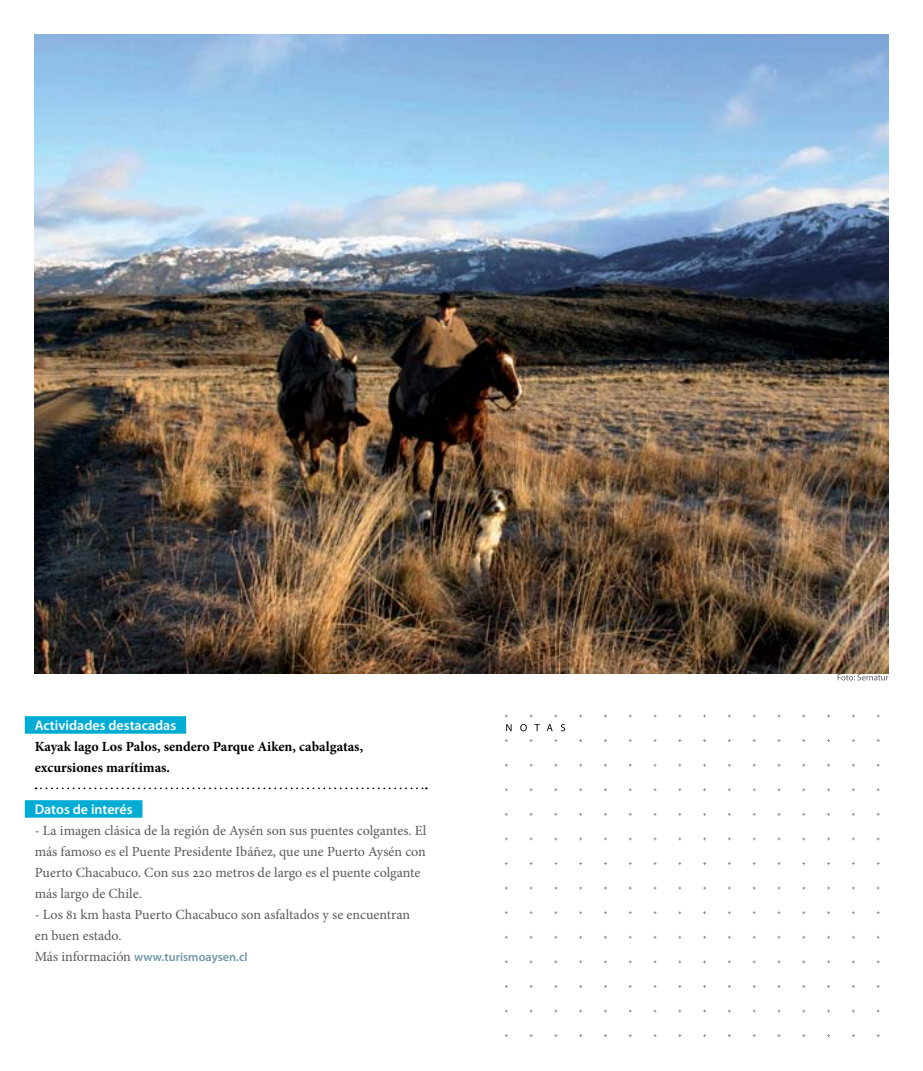
<style>
.page{position:relative;width:923px;height:1071px;background:#fff}
.page>*{position:absolute;margin:0;border:0;box-sizing:border-box;transform-origin:0 0}
.t1{font:14px/21px "Minion Pro";color:#58595b}
.t2{font:700 14px/21px "Minion Pro";color:#000}
.t3{font:600 14px "Myriad Pro";color:#fff}
.t4{font:600 12.25px "Myriad Pro";color:#7297a9}
.s1{font-family:"Minion Pro";font-weight:400;font-size:14px;color:#58595b}
</style>
<div class="page">
<svg style="left:506px;top:724px;width:59px;height:7px"></svg>
<div style="left:25px;top:716px;width:161px;height:18px;background:#00acd4"></div>
<svg style="left:36px;top:788px;width:391px;height:1px"></svg>
<div style="left:25px;top:800px;width:117px;height:18px;background:#00acd4"></div>
<img style="left:35px;top:35px;width:853px;height:638px">
<svg style="left:837px;top:674px;width:51px;height:6px"></svg>
<p class="t3" style="left:35px;top:716px;width:143px">Actividades destacadas</p>
<p class="t2" style="left:35px;top:736px;width:330px">Kayak lago Los Palos, sendero Parque Aiken, cabalgatas, excursiones marítimas.</p>
<p class="t3" style="left:35px;top:800px;width:99px">Datos de interés</p>
<p class="t1" style="left:35px;top:820px;width:393px">- La imagen clásica de la región de Aysén son sus puentes colgantes. El más famoso es el Puente Presidente Ibáñez, que une Puerto Aysén con Puerto Chacabuco. Con sus 220 metros de largo es el puente colgante más largo de Chile.</p>
<p class="t1" style="left:35px;top:904px;width:377px">- Los 81 km hasta Puerto Chacabuco son asfaltados y se encuentran en buen estado.</p>
<p class="t4" style="left:35px;top:949px;width:214px"><span class="s1">Más información</span> www.turismoaysen.cl</p>
</div>
